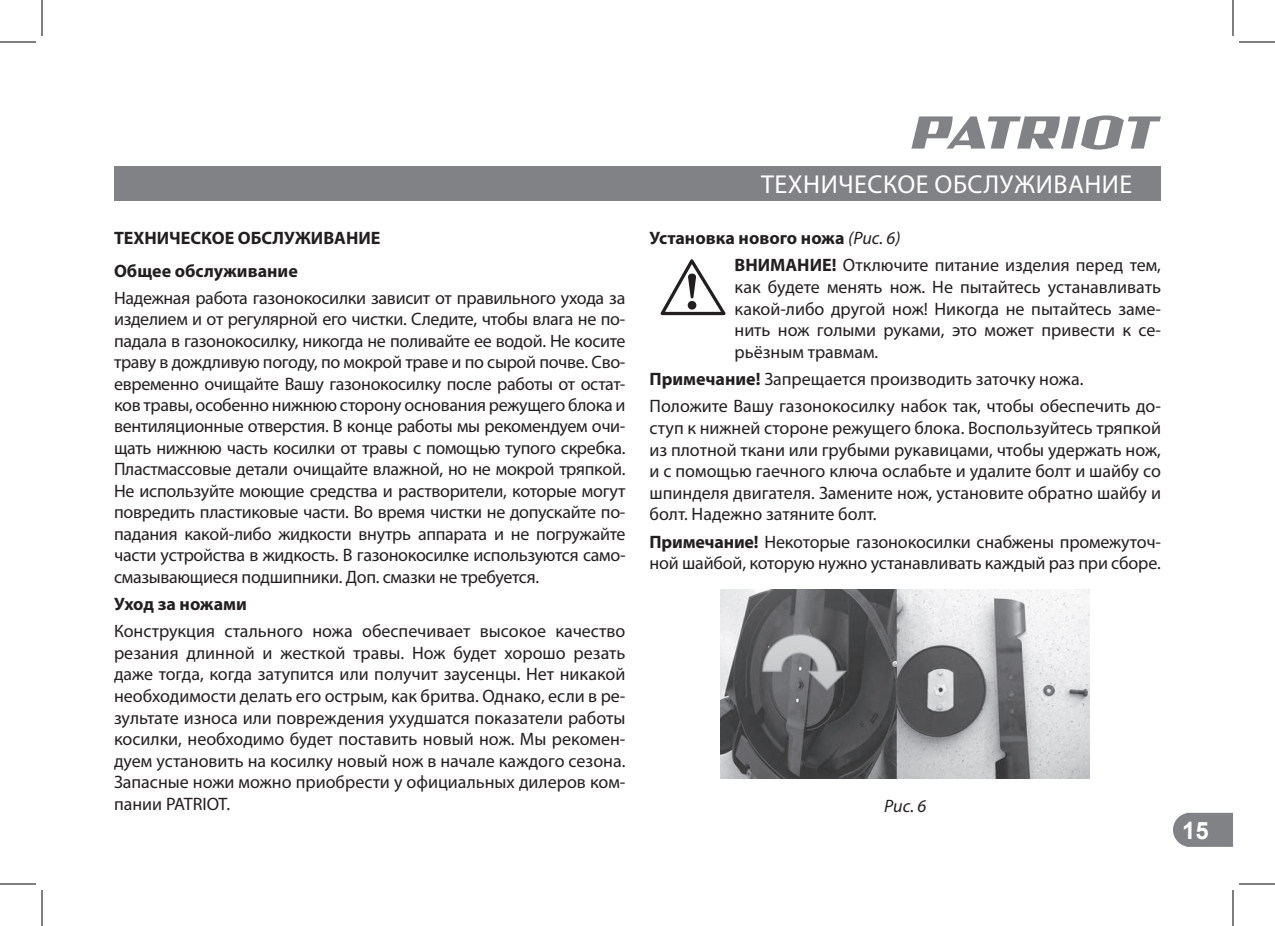
<style>
.page{position:relative;width:1275px;height:926px;background:#fff}
.page>*{position:absolute;margin:0;border:0;box-sizing:border-box;transform-origin:0 0}
.t1{font:26px "Myriad Pro";letter-spacing:.02em;color:#fff}
.t2{font:700 24px "Arial";color:#fff}
.t3{font:18px/21.6px "Myriad Pro";letter-spacing:-.005em;color:#231f20;text-align:justify}
.t4{font:700 18px/33px "Myriad Pro";color:#231f20}
.t5{font:italic 18px "Myriad Pro";color:#231f20}
.s1{font-weight:700}
.s2{font-style:italic}
</style>
<div class="page">
<svg style="left:1173px;top:813px;width:60px;height:34px;background:#888a8c"></svg>
<svg style="left:911px;top:115px;width:250px;height:35px"></svg>
<div style="left:114px;top:166px;width:1047px;height:34px;background:#808285"></div>
<svg style="left:660px;top:259px;width:66px;height:56px"></svg>
<img style="left:720px;top:589px;width:369px;height:190px">
<hr style="left:0;top:42px;width:36px;height:1px;background:#000">
<hr style="left:1239px;top:42px;width:36px;height:1px;background:#000">
<hr style="left:0;top:884px;width:36px;height:1px;background:#000">
<hr style="left:1239px;top:884px;width:36px;height:1px;background:#000">
<hr style="left:42px;top:0;width:1px;height:36px;background:#000">
<hr style="left:42px;top:890px;width:1px;height:36px;background:#000">
<hr style="left:1232px;top:0;width:1px;height:36px;background:#000">
<hr style="left:1232px;top:890px;width:1px;height:36px;background:#000">
<p class="t4" style="left:114px;top:222px;width:268px">ТЕХНИЧЕСКОЕ ОБСЛУЖИВАНИЕ<br>Общее обслуживание</p>
<p class="t3" style="left:114px;top:287px;width:513px">Надежная работа газонокосилки зависит от правильного ухода за изделием и от регулярной его чистки. Следите, чтобы влага не по&shy;падала в газонокосилку, никогда не поливайте ее водой. Не косите траву в дождливую погоду, по мокрой траве и по сырой почве. Сво&shy;евременно очищайте Вашу газонокосилку после работы от остат&shy;ков травы, особенно нижнюю сторону основания режущего блока и вентиляционные отверстия. В конце работы мы рекомендуем очи&shy;щать нижнюю часть косилки от травы с помощью тупого скребка.<br>Пластмассовые детали очищайте влажной, но не мокрой тряпкой.<br>Не используйте моющие средства и растворители, которые могут повредить пластиковые части. Во время чистки не допускайте по&shy;падания какой-либо жидкости внутрь аппарата и не погружайте части устройства в жидкость. В газонокосилке используются само&shy;смазывающиеся подшипники. Доп. смазки не требуется.</p>
<p class="t4" style="left:114px;top:588px;width:134px">Уход за ножами</p>
<p class="t3" style="left:114px;top:620px;width:513px">Конструкция стального ножа обеспечивает высокое качество резания длинной и жесткой травы. Нож будет хорошо резать даже тогда, когда затупится или получит заусенцы. Нет никакой необходимости делать его острым, как бритва. Однако, если в ре&shy;зультате износа или повреждения ухудшатся показатели работы косилки, необходимо будет поставить новый нож. Мы рекомен&shy;дуем установить на косилку новый нож в начале каждого сезона.<br>Запасные ножи можно приобрести у официальных дилеров ком&shy;пании PATRIOT.</p>
<h1 class="t1" style="left:761px;top:168px;width:373px">ТЕХНИЧЕСКОЕ ОБСЛУЖИВАНИЕ</h1>
<p class="t3" style="left:734px;top:224px;width:428px;line-height:27.2px;text-indent:-85px"><span class="s1">Установка нового ножа</span> <span class="s2">(Рис. 6)<br></span><span class="s1">ВНИМАНИЕ!</span> Отключите питание изделия перед тем,</p>
<p class="t3" style="left:734px;top:276px;width:428px">как будете менять нож. Не пытайтесь устанавливать какой-либо другой нож! Никогда не пытайтесь заме&shy;нить нож голыми руками, это может привести к се&shy;рьёзным травмам.</p>
<p class="t3" style="left:649px;top:365px;width:513px;line-height:27.2px"><span class="s1">Примечание!</span> Запрещается производить заточку ножа.<br>Положите Вашу газонокосилку набок так, чтобы обеспечить до-</p>
<p class="t3" style="left:649px;top:417px;width:513px">ступ к нижней стороне режущего блока. Воспользуйтесь тряпкой из плотной ткани или грубыми рукавицами, чтобы удержать нож, и с помощью гаечного ключа ослабьте и удалите болт и шайбу со шпинделя двигателя. Замените нож, установите обратно шайбу и болт. Надежно затяните болт.</p>
<p class="t3" style="left:649px;top:530px;width:513px"><span class="s1">Примечание!</span> Некоторые газонокосилки снабжены промежуточ&shy;ной шайбой, которую нужно устанавливать каждый раз при сборе.</p>
<p class="t5" style="left:884px;top:795px;width:44px">Рис. 6</p>
<h2 class="t2" style="left:1182px;top:813px;width:28px">15</h2>
</div>
